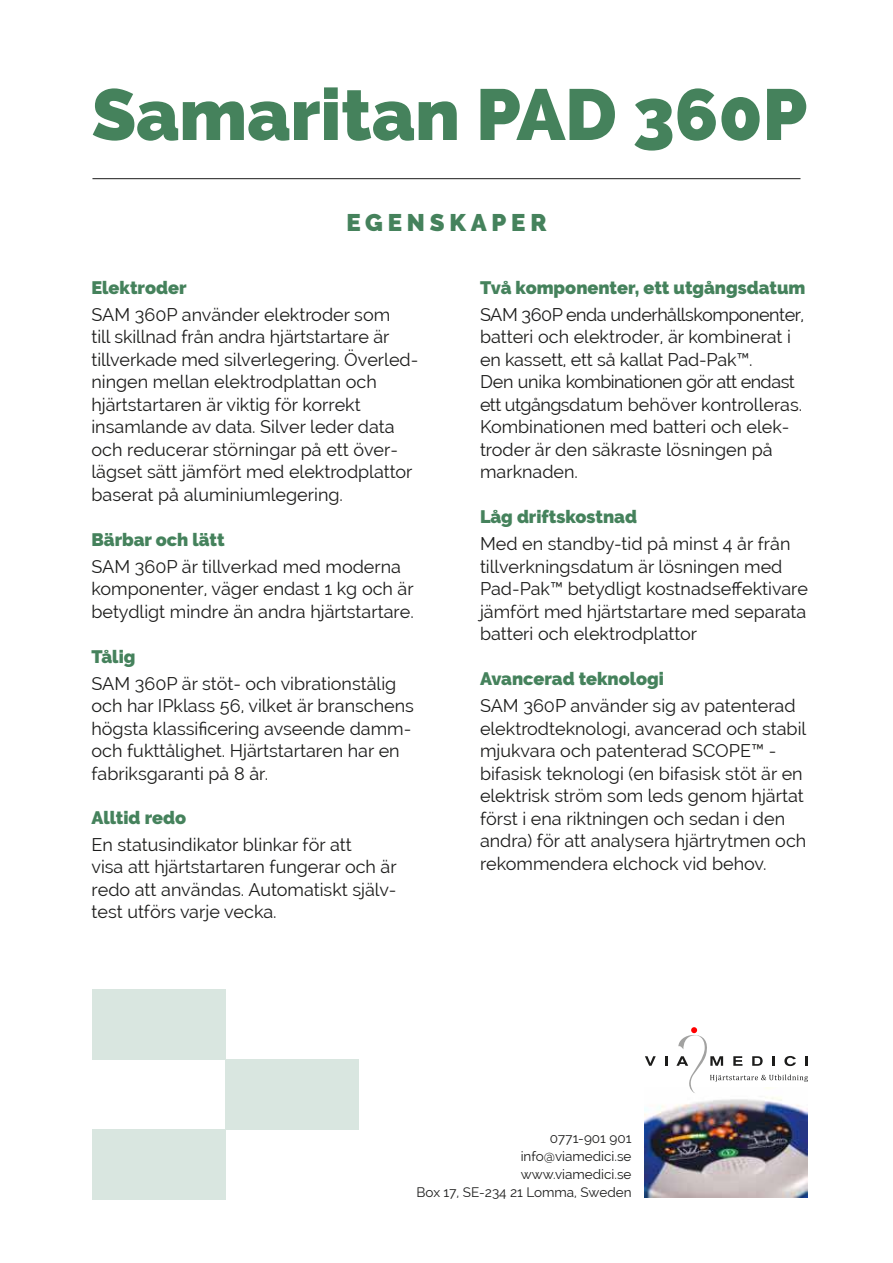
<style>
.page{position:relative;width:893px;height:1263px;background:#fff}
.page>*{position:absolute;margin:0;border:0;box-sizing:border-box;transform-origin:0 0}
.t1{font:800 72px "Raleway";color:#45825c}
.t2{font:900 24px "Raleway";letter-spacing:.2em;color:#45825c}
.t3{font:18px/22.5px "Raleway";color:#1c1c1b}
.t4{font:900 18px "Raleway";color:#45825c}
.t5{font:13.5px/18px "Raleway";color:#1c1c1b;text-align:right}
</style>
<div class="page">
<img style="left:644px;top:1097px;width:164px;height:100px">
<svg style="left:645px;top:1056px;width:11px;height:10px"></svg>
<svg style="left:665px;top:1056px;width:2px;height:10px"></svg>
<svg style="left:676px;top:1027px;width:132px;height:66px"></svg>
<hr style="left:92px;top:178px;width:708px;height:1px;background:#1c1c1b">
<div style="left:226px;top:1060px;width:133px;height:70px;background:#d9e6e0"></div>
<div style="left:92px;top:989px;width:134px;height:71px;background:#d9e6e0"></div>
<div style="left:92px;top:1130px;width:134px;height:70px;background:#d9e6e0"></div>
<h1 class="t1" style="left:92px;top:75px;width:717px">Samaritan PAD 360P</h1>
<h2 class="t2" style="left:346px;top:209px;width:202px">EGENSKAPER</h2>
<p class="t4" style="left:91px;top:277px;width:97px">Elektroder</p>
<p class="t3" style="left:91px;top:303px;width:328px">SAM 360P använder elektroder som<br>till skillnad från andra hjärtstartare är tillverkade med silverlegering. Överled&shy;ningen mellan elektrodplattan och hjärtstartaren är viktig för korrekt insamlande av data. Silver leder data och reducerar störningar på ett över&shy;lägset sätt jämfört med elektrodplattor baserat på aluminiumlegering.</p>
<p class="t4" style="left:91px;top:529px;width:135px">Bärbar och lätt</p>
<p class="t3" style="left:91px;top:555px;width:324px">SAM 360P är tillverkad med moderna komponenter, väger endast 1 kg och är betydligt mindre än andra hjärtstartare.</p>
<p class="t4" style="left:91px;top:646px;width:46px">Tålig</p>
<p class="t3" style="left:91px;top:672px;width:324px">SAM 360P är stöt- och vibrationstålig och har IPklass 56, vilket är branschens högsta klassificering avseende damm&shy;och fukttålighet. Hjärtstartaren har en fabriksgaranti på 8 år.</p>
<p class="t4" style="left:91px;top:807px;width:96px">Alltid redo</p>
<p class="t3" style="left:91px;top:833px;width:307px">En statusindikator blinkar för att<br>visa att hjärtstartaren fungerar och är redo att användas. Automatiskt själv&shy;test utförs varje vecka.</p>
<p class="t4" style="left:480px;top:277px;width:327px">Två komponenter, ett utgångsdatum</p>
<p class="t3" style="left:480px;top:303px;width:326px">SAM 360P enda underhållskomponenter, batteri och elektroder, är kombinerat i en kassett, ett så kallat Pad-Pak™.<br>Den unika kombinationen gör att endast ett utgångsdatum behöver kontrolleras.<br>Kombinationen med batteri och elek&shy;troder är den säkraste lösningen på marknaden.</p>
<p class="t4" style="left:480px;top:507px;width:158px">Låg driftskostnad</p>
<p class="t3" style="left:480px;top:533px;width:330px">Med en standby-tid på minst 4 år från tillverkningsdatum är lösningen med Pad-Pak™ betydligt kostnadseffektivare jämfört med hjärtstartare med separata batteri och elektrodplattor</p>
<p class="t4" style="left:480px;top:669px;width:186px">Avancerad teknologi</p>
<p class="t3" style="left:480px;top:695px;width:328px">SAM 360P använder sig av patenterad elektrodteknologi, avancerad och stabil mjukvara och patenterad SCOPE™ - bifasisk teknologi (en bifasisk stöt är en elektrisk ström som leds genom hjärtat först i ena riktningen och sedan i den andra) för att analysera hjärtrytmen och rekommendera elchock vid behov.</p>
<p class="t5" style="left:417px;top:1129px;width:216px">0771-901 901<br>info@viamedici.se www.viamedici.se<br>Box 17, SE-234 21 Lomma, Sweden</p>
</div>
